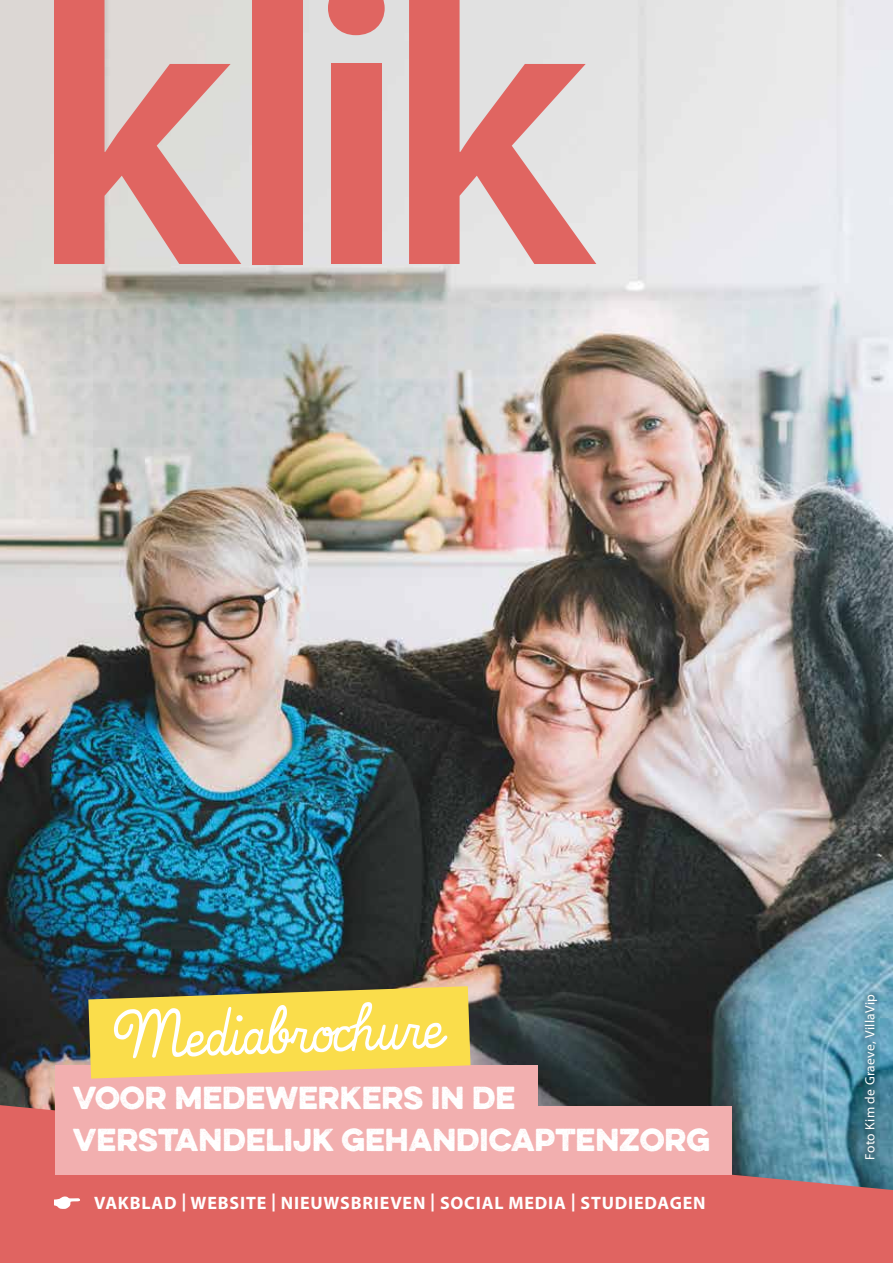
<style>
.page{position:relative;width:893px;height:1263px;background:#fff}
.page>*{position:absolute;margin:0;border:0;box-sizing:border-box;transform-origin:0 0}
.t1{font:italic 63px "Thats Font Folks";color:#fff}
.t2{font:700 28.5px/42px "Eveleth";color:#fff}
.t3{font:700 18px "Myriad Pro";letter-spacing:.045em;color:#fff}
.t4{font:13.5px "Myriad Pro";letter-spacing:.025em;color:#fff}
</style>
<div class="page">
<img style="left:0;top:0;width:893px;height:1105px">
<svg style="left:0;top:1105px;width:893px;height:158px;background:#cf6968"></svg>
<div style="left:55px;top:1066px;width:482px;height:68px;background:#f2afaf"></div>
<div style="left:55px;top:1106px;width:676px;height:68px;background:#f2afaf"></div>
<svg style="left:88px;top:986px;width:383px;height:92px;background:#e8cc51"></svg>
<svg style="left:54px;top:1196px;width:26px;height:13px"></svg>
<div style="left:857px;top:986px;width:27px;height:180px;background:#000;opacity:.75"></div>
<svg style="left:54px;top:0;width:187px;height:264px;background:#de9f9b"></svg>
<div style="left:252px;top:0;width:51px;height:264px;background:#e06561"></div>
<div style="left:331px;top:64px;width:51px;height:200px;background:#e06561"></div>
<svg style="left:328px;top:0;width:57px;height:35px;background:#df7875"></svg>
<svg style="left:409px;top:0;width:187px;height:264px;background:#e1a2a0"></svg>
<h1 class="t1" style="left:108px;top:1001px;width:336px;rotate:-2deg">Mediabrochure</h1>
<p class="t4" style="left:861px;top:1159px;width:167px;rotate:-90deg">Foto Kim de Graeve, VillaVip</p>
<h2 class="t2" style="left:73px;top:1076px;width:639px">VOOR MEDEWERKERS IN DE<br>VERSTANDELIJK GEHANDICAPTENZORG</h2>
<p class="t3" style="left:94px;top:1191px;width:613px">VAKBLAD | WEBSITE | NIEUWSBRIEVEN | SOCIAL MEDIA | STUDIEDAGEN</p>
</div>
